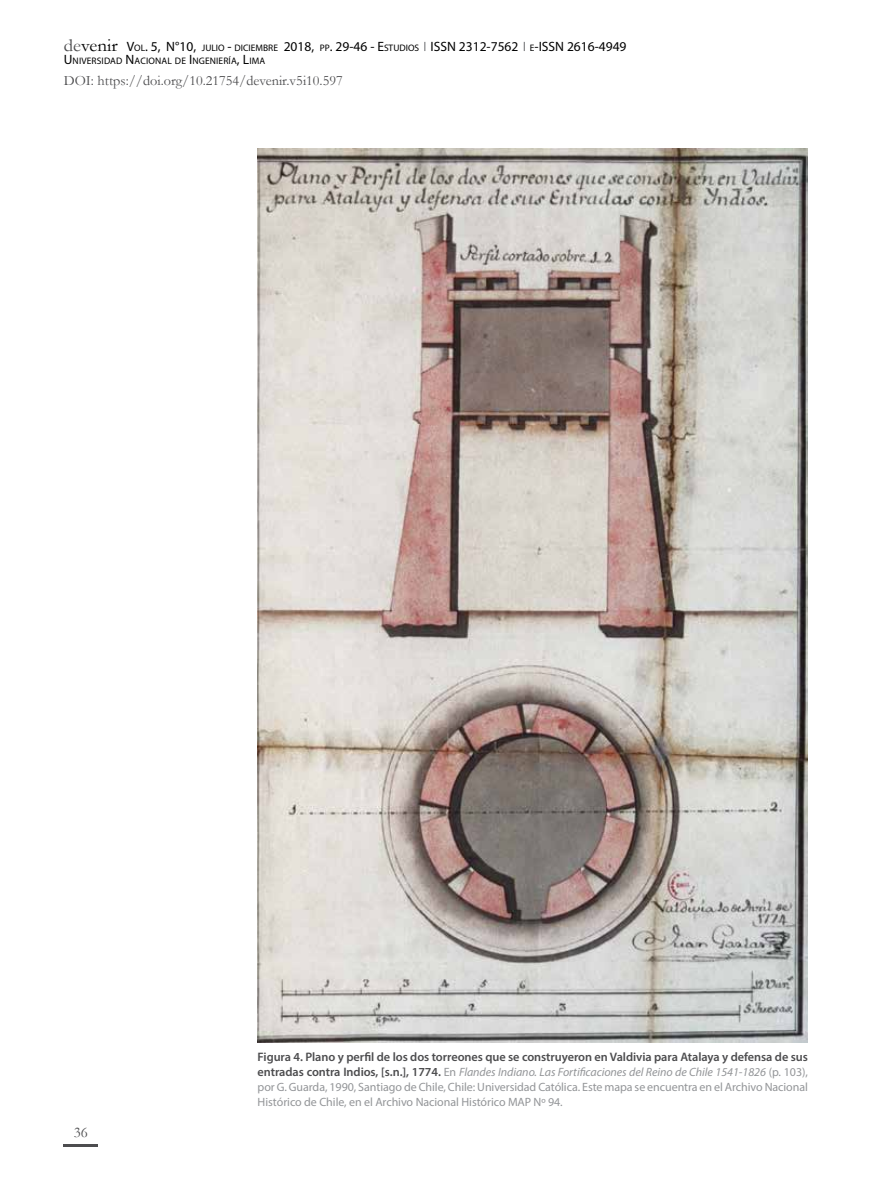
<style>
.page{position:relative;width:893px;height:1191px;background:#fff}
.page>*{position:absolute;margin:0;border:0;box-sizing:border-box;transform-origin:0 0}
.t1{font:15px "Garamond";color:#4d4d4f}
.t2{font:14.25px "Garamond";color:#4d4d4f}
.t3{font:13.5px "Myriad Pro";color:#000}
.t4{font:600 12.3px "Myriad Pro";letter-spacing:-.005em;color:#4d4d4f}
.t5{font:12px/15px "Myriad Pro";letter-spacing:-.005em;color:#939598;text-align:justify}
.t6{font:9.45px "Myriad Pro";letter-spacing:.015em;color:#000}
.s1{font-family:"Garamond";font-size:18px;color:#4d4d4f}
.s2{font-family:"Garamond";font-size:18px}
.s3{font-size:9.45px}
.s4{font-size:13.5px}
.s5{font-weight:600;font-size:12.3px;color:#4d4d4f}
.s6{font-style:italic}
</style>
<div class="page">
<hr style="left:64px;top:1144px;width:34px;height:2px;background:#4d4d4f">
<img style="left:258px;top:149px;width:550px;height:893px">
<p class="t3" style="left:64px;top:38px;width:374px"><span class="s1">de</span><span class="s2">venir</span> V<span class="s3">OL</span>. 5, N°10, <span class="s3">JULIO</span> - <span class="s3">DICIEMBRE</span> 2018, <span class="s3">PP</span>. 29-46 - E<span class="s3">STUDIOS</span> ISSN</p>
<p class="t3" style="left:459px;top:38px;width:87px">2312-7562 <span class="s3">E</span>-ISSN</p>
<p class="t3" style="left:567px;top:38px;width:61px">2616-4949</p>
<p class="t2" style="left:64px;top:71px;width:280px">DOI: https://doi.org/10.21754/devenir.v5i10.597</p>
<p class="t6" style="left:64px;top:55px;width:203px"><span class="s4">U</span>NIVERSIDAD <span class="s4">N</span>ACIONAL DE <span class="s4">I</span> NGENIERÍA<span class="s4">, L</span>IMA</p>
<p class="t1" style="left:74px;top:1122px;width:16px">36</p>
<p class="t4" style="left:258px;top:1049px;width:552px">Figura 4. Plano y perfil de los dos torreones que se construyeron en Valdivia para Atalaya y defensa de sus</p>
<p class="t5" style="left:258px;top:1064px;width:552px"><span class="s5">entradas contra Indios, [s.n.], 1774.</span> En <span class="s6">Flandes Indiano. Las Fortificaciones del Reino de Chile 1541-1826</span> (p. 103), por G. Guarda, 1990, Santiago de Chile, Chile: Universidad Católica. Este mapa se encuentra en el Archivo Nacional Histórico de Chile, en el Archivo Nacional Histórico MAP Nº 94.</p>
</div>
